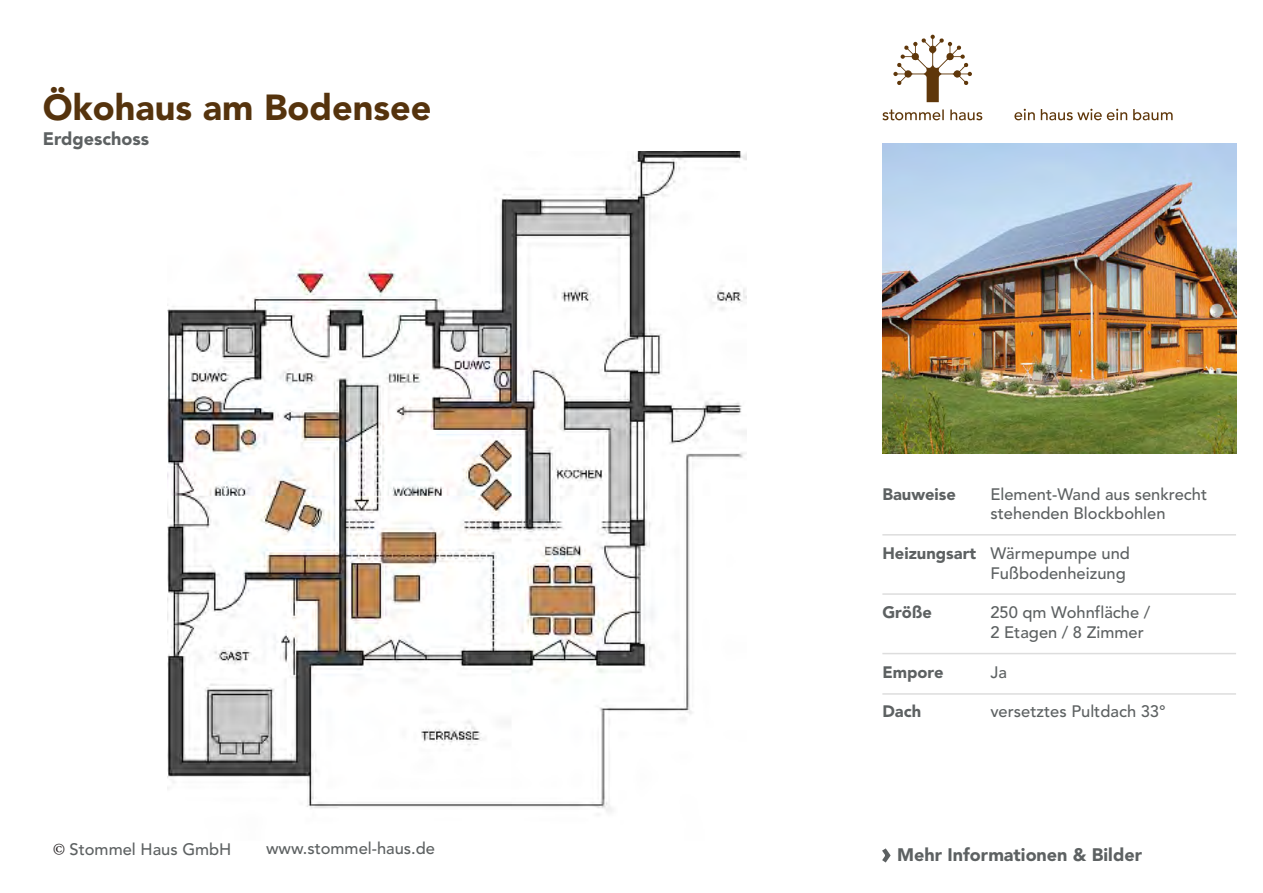
<style>
.page{position:relative;width:1263px;height:893px;background:#fff}
.page>*{position:absolute;margin:0;border:0;box-sizing:border-box;transform-origin:0 0}
.t1{font:900 36px "Avenir";color:#55330d}
.t2{font:900 18px "Avenir";color:#5d6162}
.t3{font:500 16.5px/19.8px "Avenir";color:#5d6162}
.t4{font:900 16.5px "Avenir";color:#5d6162}
.s1{font-weight:900}
.s2{font-family:"Minion Pro";font-weight:400;font-size:18px;color:#231f20}
.s3{font-weight:300;font-size:24.75px}
</style>
<div class="page">
<svg style="left:893px;top:35px;width:79px;height:67px"></svg>
<svg style="left:882px;top:109px;width:62px;height:11px"></svg>
<svg style="left:950px;top:109px;width:32px;height:11px"></svg>
<svg style="left:1014px;top:109px;width:158px;height:11px"></svg>
<hr style="left:882px;top:534px;width:354px;height:2px;background:#ddd">
<hr style="left:882px;top:593px;width:354px;height:2px;background:#ddd">
<hr style="left:882px;top:693px;width:354px;height:2px;background:#ddd">
<hr style="left:882px;top:653px;width:354px;height:1px;background:#ddd">
<img style="left:168px;top:152px;width:579px;height:660px">
<svg style="left:882px;top:848px;width:9px;height:15px"></svg>
<img style="left:882px;top:144px;width:354px;height:309px">
<h1 class="t1" style="left:43px;top:86px;width:390px">Ökohaus am Bodensee</h1>
<p class="t2" style="left:43px;top:128px;width:108px">Erdgeschoss</p>
<p class="t4" style="left:882px;top:484px;width:75px">Bauweise</p>
<p class="t3" style="left:990px;top:484px;width:218px">Element-Wand aus senkrecht stehenden Blockbohlen</p>
<p class="t3" style="left:882px;top:544px;width:249px;text-align:right"><span class="s1">Heizungsart</span> Wärmepumpe und<br>Fußbodenheizung</p>
<p class="t4" style="left:882px;top:603px;width:51px">Größe</p>
<p class="t3" style="left:990px;top:603px;width:161px">250 qm Wohnfläche /<br>2 Etagen / 8 Zimmer</p>
<p class="t4" style="left:882px;top:662px;width:63px">Empore</p>
<p class="t3" style="left:990px;top:662px;width:18px">Ja</p>
<p class="t4" style="left:882px;top:702px;width:40px">Dach</p>
<p class="t3" style="left:990px;top:702px;width:177px">versetztes Pultdach 33°</p>
<p class="t3" style="left:266px;top:839px;width:171px">www.stommel-haus.de</p>
<p class="t3" style="left:53px;top:840px;width:180px"><span class="s2">©</span> Stommel Haus GmbH</p>
<p class="t2" style="left:882px;top:844px;width:261px"><span class="s3">›</span> Mehr Informationen &amp; Bilder</p>
</div>
